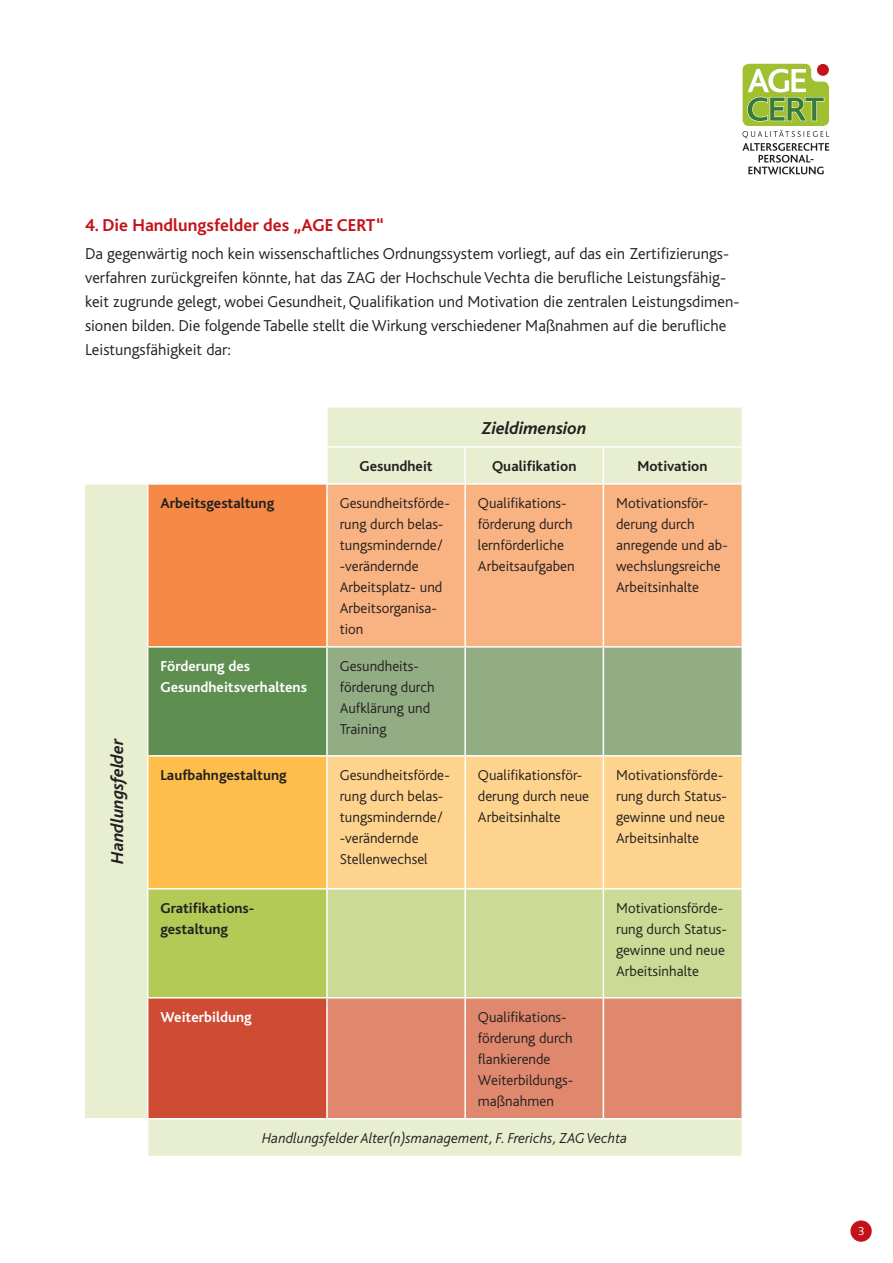
<style>
.page{position:relative;width:893px;height:1263px;background:#fff}
.page>*{position:absolute;margin:0;border:0;box-sizing:border-box;transform-origin:0 0}
.t1{font:700 18px "Bliss";color:#c4121a}
.t2{font:italic 700 18px "Bliss";color:#231f20}
.t3{font:300 16.5px/24px "Bliss";color:#231f20}
.t4{font:300 15px/21px "Bliss";color:#231f20}
.t5{font:700 15px/21px "Bliss";color:#231f20}
.t6{font:italic 300 15px "Bliss";color:#231f20}
.t7{font:700 15px/21px "Bliss";color:#fff}
.t8{font:300 12px "Bliss";color:#fff}
</style>
<div class="page">
<div style="left:850px;top:1220px;width:22px;height:22px;background:#c4121a;border-radius:50%"></div>
<svg style="left:742px;top:64px;width:87px;height:110px"></svg>
<svg style="left:85px;top:408px;width:657px;height:748px;fill:#e8efd1"></svg>
<div style="left:148px;top:484px;width:179px;height:163px;background:#f68945"></div>
<div style="left:328px;top:485px;width:414px;height:161px;background:#f9b281"></div>
<div style="left:148px;top:647px;width:179px;height:109px;background:#5f8e51"></div>
<div style="left:328px;top:648px;width:414px;height:107px;background:#92ad84"></div>
<div style="left:148px;top:756px;width:179px;height:133px;background:#fdbe4c"></div>
<div style="left:328px;top:757px;width:414px;height:131px;background:#fed38d"></div>
<div style="left:148px;top:889px;width:179px;height:109px;background:#b4ca57"></div>
<div style="left:328px;top:889px;width:414px;height:108px;background:#cbda94"></div>
<div style="left:148px;top:998px;width:179px;height:121px;background:#ce4c34"></div>
<div style="left:328px;top:998px;width:414px;height:120px;background:#df886e"></div>
<hr style="left:326px;top:408px;width:2px;height:38px;background:#fff">
<hr style="left:326px;top:446px;width:139px;height:2px;background:#fff">
<hr style="left:326px;top:448px;width:2px;height:35px;background:#fff">
<hr style="left:465px;top:446px;width:138px;height:2px;background:#fff">
<hr style="left:464px;top:448px;width:2px;height:35px;background:#fff">
<hr style="left:603px;top:446px;width:139px;height:2px;background:#fff">
<hr style="left:603px;top:448px;width:1px;height:35px;background:#fff">
<hr style="left:85px;top:483px;width:63px;height:2px;background:#fff">
<hr style="left:148px;top:483px;width:179px;height:2px;background:#fff">
<hr style="left:147px;top:485px;width:1px;height:161px;background:#fff">
<hr style="left:327px;top:483px;width:138px;height:2px;background:#fff">
<hr style="left:326px;top:485px;width:2px;height:161px;background:#fff">
<hr style="left:465px;top:483px;width:138px;height:2px;background:#fff">
<hr style="left:464px;top:485px;width:2px;height:161px;background:#fff">
<hr style="left:603px;top:483px;width:139px;height:2px;background:#fff">
<hr style="left:603px;top:485px;width:1px;height:161px;background:#fff">
<hr style="left:147px;top:646px;width:180px;height:2px;background:#fff">
<hr style="left:147px;top:648px;width:1px;height:107px;background:#fff">
<hr style="left:327px;top:646px;width:138px;height:2px;background:#fff">
<hr style="left:326px;top:648px;width:2px;height:107px;background:#fff">
<hr style="left:465px;top:646px;width:138px;height:2px;background:#fff">
<hr style="left:464px;top:648px;width:2px;height:107px;background:#fff">
<hr style="left:603px;top:646px;width:139px;height:2px;background:#fff">
<hr style="left:603px;top:648px;width:1px;height:107px;background:#fff">
<hr style="left:147px;top:755px;width:180px;height:2px;background:#fff">
<hr style="left:147px;top:757px;width:1px;height:131px;background:#fff">
<hr style="left:327px;top:755px;width:138px;height:2px;background:#fff">
<hr style="left:326px;top:757px;width:2px;height:131px;background:#fff">
<hr style="left:465px;top:755px;width:138px;height:2px;background:#fff">
<hr style="left:464px;top:757px;width:2px;height:131px;background:#fff">
<hr style="left:603px;top:755px;width:139px;height:2px;background:#fff">
<hr style="left:603px;top:757px;width:1px;height:131px;background:#fff">
<hr style="left:147px;top:888px;width:180px;height:1px;background:#fff">
<hr style="left:147px;top:889px;width:1px;height:108px;background:#fff">
<hr style="left:327px;top:888px;width:138px;height:1px;background:#fff">
<hr style="left:326px;top:889px;width:2px;height:108px;background:#fff">
<hr style="left:465px;top:888px;width:138px;height:1px;background:#fff">
<hr style="left:464px;top:889px;width:2px;height:108px;background:#fff">
<hr style="left:603px;top:888px;width:139px;height:1px;background:#fff">
<hr style="left:603px;top:889px;width:1px;height:108px;background:#fff">
<hr style="left:147px;top:997px;width:180px;height:1px;background:#fff">
<hr style="left:147px;top:998px;width:1px;height:120px;background:#fff">
<hr style="left:327px;top:997px;width:138px;height:1px;background:#fff">
<hr style="left:326px;top:998px;width:2px;height:120px;background:#fff">
<hr style="left:465px;top:997px;width:138px;height:1px;background:#fff">
<hr style="left:464px;top:998px;width:2px;height:120px;background:#fff">
<hr style="left:603px;top:997px;width:139px;height:1px;background:#fff">
<hr style="left:603px;top:998px;width:1px;height:120px;background:#fff">
<hr style="left:85px;top:1118px;width:63px;height:1px;background:#fff">
<hr style="left:148px;top:1118px;width:179px;height:1px;background:#fff">
<hr style="left:147px;top:1119px;width:1px;height:37px;background:#fff">
<hr style="left:327px;top:1118px;width:138px;height:1px;background:#fff">
<hr style="left:465px;top:1118px;width:138px;height:1px;background:#fff">
<hr style="left:603px;top:1118px;width:139px;height:1px;background:#fff">
<p class="t1" style="left:85px;top:215px;width:300px">4. Die Handlungsfelder des „AGE CERT“</p>
<p class="t3" style="left:85px;top:242px;width:656px">Da gegenwärtig noch kein wissenschaftliches Ordnungssystem vorliegt, auf das ein Zertifizierungs&shy;verfahren zurückgreifen könnte, hat das ZAG der Hochschule Vechta die berufliche Leistungsfähig&shy;keit zugrunde gelegt, wobei Gesundheit, Qualifikation und Motivation die zentralen Leistungsdimen&shy;sionen bilden. Die folgende Tabelle stellt die Wirkung verschiedener Maßnahmen auf die berufliche Leistungsfähigkeit dar:</p>
<p class="t2" style="left:482px;top:419px;width:106px">Zieldimension</p>
<p class="t2" style="left:108px;top:864px;width:127px;rotate:-90deg">Handlungsfelder</p>
<p class="t5" style="left:359px;top:456px;width:75px">Gesundheit</p>
<p class="t5" style="left:492px;top:456px;width:86px">Qualifikation</p>
<p class="t5" style="left:637px;top:456px;width:72px">Motivation</p>
<p class="t5" style="left:160px;top:493px;width:115px">Arbeitsgestaltung</p>
<p class="t4" style="left:340px;top:493px;width:112px">Gesundheitsförde&shy;rung durch belas&shy;tungsmindernde/ -verändernde<br>Arbeitsplatz- und<br>Arbeitsorganisa&shy;tion</p>
<p class="t4" style="left:478px;top:493px;width:98px">Qualifikations&shy;förderung durch lernförderliche<br>Arbeitsaufgaben</p>
<p class="t4" style="left:616px;top:493px;width:113px">Motivationsför&shy;derung durch anregende und ab&shy;wechslungsreiche<br>Arbeitsinhalte</p>
<p class="t7" style="left:160px;top:656px;width:148px">Förderung des<br>Gesundheitsverhaltens</p>
<p class="t4" style="left:340px;top:656px;width:96px">Gesundheits&shy;förderung durch<br>Aufklärung und<br>Training</p>
<p class="t5" style="left:160px;top:765px;width:128px">Laufbahngestaltung</p>
<p class="t4" style="left:340px;top:765px;width:112px">Gesundheitsförde&shy;rung durch belas&shy;tungsmindernde/ -verändernde<br>Stellenwechsel</p>
<p class="t4" style="left:478px;top:765px;width:113px">Qualifikationsför&shy;derung durch neue<br>Arbeitsinhalte</p>
<p class="t4" style="left:616px;top:765px;width:112px">Motivationsförde&shy;rung durch Status&shy;gewinne und neue<br>Arbeitsinhalte</p>
<p class="t5" style="left:160px;top:898px;width:94px">Gratifikations&shy;gestaltung</p>
<p class="t4" style="left:616px;top:898px;width:112px">Motivationsförde&shy;rung durch Status&shy;gewinne und neue<br>Arbeitsinhalte</p>
<p class="t7" style="left:160px;top:1007px;width:93px">Weiterbildung</p>
<p class="t4" style="left:478px;top:1007px;width:97px">Qualifikations&shy;förderung durch flankierende<br>Weiterbildungs&shy;maßnahmen</p>
<p class="t6" style="left:262px;top:1130px;width:367px">Handlungsfelder Alter(n)smanagement, F. Frerichs, ZAG Vechta</p>
<p class="t8" style="left:858px;top:1224px;width:8px">3</p>
</div>
